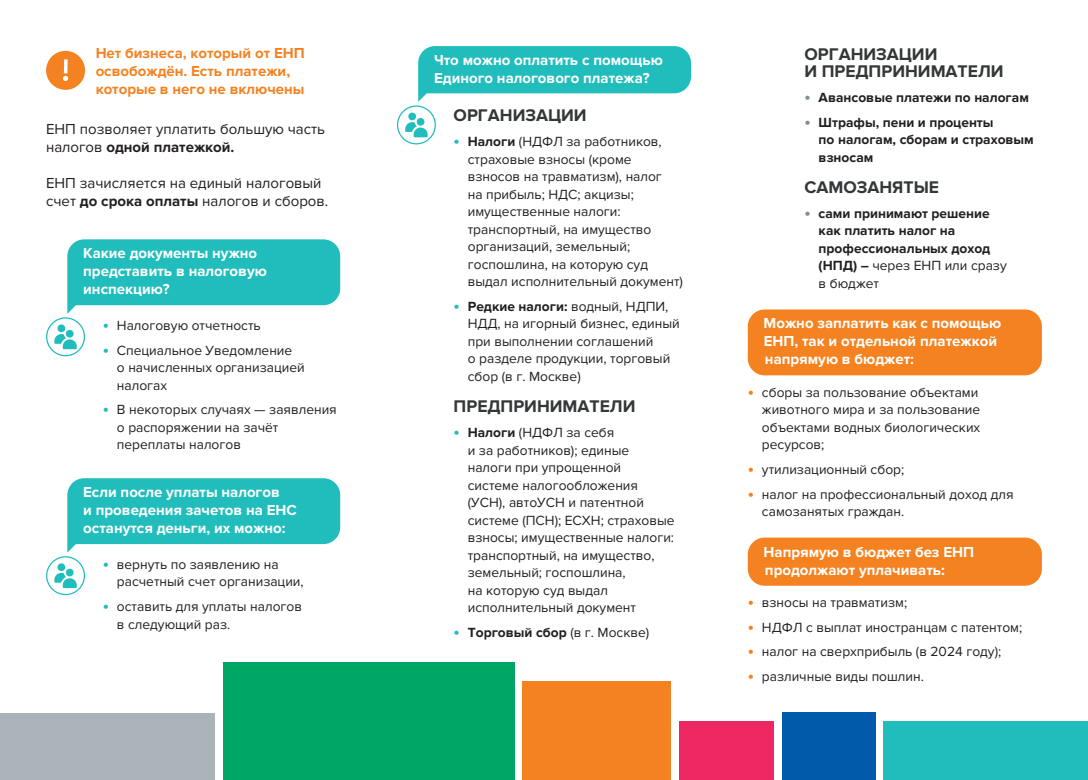
<style>
.page{position:relative;width:1088px;height:780px;background:#fff}
.page>*{position:absolute;margin:0;border:0;box-sizing:border-box;transform-origin:0 0}
.t1{font:700 17.5px/17.5px "Proxima Nova";color:#343738}
.t2{font:700 15px/18px "Proxima Nova";color:#fff}
.t3{font:15px/18px "Proxima Nova";color:#231f20}
.t4{font:700 15px/18px "Proxima Nova";color:#f58220}
.t5{font:13.75px/17.5px "Proxima Nova";color:#231f20}
.t6{font:700 13.75px/17.5px "Proxima Nova";color:#231f20}
.s1{font-size:17.5px;color:#818d91}
.s2{font-weight:400}
.s3{font-weight:700;font-size:17.5px;color:#21bdbd}
.s4{font-weight:700}
.s5{font-size:17.5px;color:#21bdbd}
.s6{font-weight:700;font-size:17.5px;color:#f58220}
</style>
<div class="page">
<svg style="left:54px;top:324px;width:23px;height:25px"></svg>
<div style="left:46px;top:317px;width:39px;height:39px;border:1px solid #21bdbd;border-radius:50%"></div>
<svg style="left:67px;top:239px;width:273px;height:75px;background:#3dc5c5"></svg>
<svg style="left:54px;top:563px;width:23px;height:25px"></svg>
<div style="left:46px;top:556px;width:39px;height:39px;border:1px solid #21bdbd;border-radius:50%"></div>
<svg style="left:67px;top:478px;width:273px;height:74px;background:#3bc4c4"></svg>
<svg style="left:405px;top:113px;width:23px;height:24px"></svg>
<div style="left:397px;top:105px;width:39px;height:39px;border:1px solid #21bdbd;border-radius:50%"></div>
<svg style="left:418px;top:46px;width:273px;height:56px;background:#45c7c7"></svg>
<svg style="left:46px;top:51px;width:39px;height:39px"></svg>
<div style="left:748px;top:309px;width:294px;height:66px;background:#f58220;border-radius:17px"></div>
<div style="left:748px;top:537px;width:294px;height:48px;background:#f58220;border-radius:17px"></div>
<div style="left:0;top:713px;width:215px;height:67px;background:#aab3b7"></div>
<div style="left:223px;top:662px;width:291px;height:118px;background:#00a665"></div>
<div style="left:522px;top:681px;width:149px;height:99px;background:#f58220"></div>
<div style="left:679px;top:721px;width:95px;height:59px;background:#ed2762"></div>
<div style="left:782px;top:712px;width:94px;height:68px;background:#015aaa"></div>
<div style="left:884px;top:721px;width:204px;height:59px;background:#21bdbd"></div>
<p class="t4" style="left:96px;top:44px;width:211px">Нет бизнеса, который от ЕНП освобождён. Есть платежи, которые в него не включены</p>
<p class="t1" style="left:804px;top:46px;width:201px">ОРГАНИЗАЦИИ<br>И ПРЕДПРИНИМАТЕЛИ</p>
<p class="t6" style="left:804px;top:89px;width:226px"><span class="s1">•</span> Авансовые платежи по налогам</p>
<p class="t6" style="left:819px;top:114px;width:217px;text-indent:-14px"><span class="s1">•</span> Штрафы, пени и проценты<br>по налогам, сборам и страховым взносам</p>
<p class="t1" style="left:804px;top:179px;width:136px">САМОЗАНЯТЫЕ</p>
<p class="t6" style="left:819px;top:205px;width:190px;text-indent:-14px"><span class="s1">•</span> сами принимают решение как платить налог на профессиональных доход (НПД) – <span class="s2">через ЕНП или сразу в бюджет</span></p>
<p class="t2" style="left:434px;top:51px;width:230px">Что можно оплатить с помощью<br>Единого налогового платежа?</p>
<p class="t1" style="left:454px;top:107px;width:134px">ОРГАНИЗАЦИИ</p>
<p class="t5" style="left:468px;top:133px;width:217px;text-indent:-14px"><span class="s3">•</span> <span class="s4">Налоги</span> (НДФЛ за работников, страховые взносы (кроме взносов на травматизм), налог<br>на прибыль; НДС; акцизы; имущественные налоги: транспортный, на имущество организаций, земельный; госпошлина, на которую суд выдал исполнительный документ)</p>
<p class="t5" style="left:468px;top:297px;width:214px;text-indent:-14px"><span class="s3">•</span> <span class="s4">Редкие налоги:</span> водный, НДПИ,<br>НДД, на игорный бизнес, единый при выполнении соглашений<br>о разделе продукции, торговый сбор (в г. Москве)</p>
<p class="t1" style="left:454px;top:398px;width:183px">ПРЕДПРИНИМАТЕЛИ</p>
<p class="t5" style="left:468px;top:424px;width:208px;text-indent:-14px"><span class="s3">•</span> <span class="s4">Налоги</span> (НДФЛ за себя<br>и за работников); единые налоги при упрощенной системе налогообложения (УСН), автоУСН и патентной системе (ПСН); ЕСХН; страховые взносы; имущественные налоги: транспортный, на имущество, земельный; госпошлина,<br>на которую суд выдал исполнительный документ</p>
<p class="t6" style="left:454px;top:623px;width:197px"><span class="s5">•</span> Торговый сбор <span class="s2">(в г. Москве)</span></p>
<p class="t3" style="left:46px;top:120px;width:281px">ЕНП позволяет уплатить большую часть налогов <span class="s4">одной платежкой.</span></p>
<p class="t3" style="left:46px;top:174px;width:284px">ЕНП зачисляется на единый налоговый счет <span class="s4">до срока оплаты</span> налогов и сборов.</p>
<p class="t2" style="left:83px;top:245px;width:185px">Какие документы нужно представить в налоговую инспекцию?</p>
<p class="t2" style="left:763px;top:315px;width:239px">Можно заплатить как с помощью<br>ЕНП, так и отдельной платежкой напрямую в бюджет:</p>
<p class="t5" style="left:103px;top:317px;width:160px"><span class="s3">•</span> Налоговую отчетность</p>
<p class="t5" style="left:117px;top:341px;width:189px;text-indent:-14px"><span class="s3">•</span> Специальное Уведомление<br>о начисленных организацией налогах</p>
<p class="t5" style="left:117px;top:401px;width:221px;text-indent:-14px"><span class="s3">•</span> В некоторых случаях — заявления о распоряжении на зачёт переплаты налогов</p>
<p class="t5" style="left:762px;top:384px;width:220px;text-indent:-14px"><span class="s6">•</span> сборы за пользование объектами животного мира и за пользование объектами водных биологических ресурсов;</p>
<p class="t5" style="left:748px;top:461px;width:158px"><span class="s6">•</span> утилизационный сбор;</p>
<p class="t5" style="left:762px;top:485px;width:253px;text-indent:-14px"><span class="s6">•</span> налог на профессиональный доход для самозанятых граждан.</p>
<p class="t2" style="left:83px;top:483px;width:215px">Если после уплаты налогов<br>и проведения зачетов на ЕНС останутся деньги, их можно:</p>
<p class="t2" style="left:763px;top:543px;width:212px">Напрямую в бюджет без ЕНП продолжают уплачивать:</p>
<p class="t5" style="left:117px;top:556px;width:188px;text-indent:-14px"><span class="s3">•</span> вернуть по заявлению на расчетный счет организации,</p>
<p class="t5" style="left:117px;top:598px;width:187px;text-indent:-14px"><span class="s3">•</span> оставить для уплаты налогов в следующий раз.</p>
<p class="t5" style="left:748px;top:594px;width:161px"><span class="s6">•</span> взносы на травматизм;</p>
<p class="t5" style="left:748px;top:618px;width:276px"><span class="s6">•</span> НДФЛ с выплат иностранцам с патентом;</p>
<p class="t5" style="left:748px;top:643px;width:255px"><span class="s6">•</span> налог на сверхприбыль (в 2024 году);</p>
<p class="t5" style="left:748px;top:668px;width:178px"><span class="s6">•</span> различные виды пошлин.</p>
</div>
